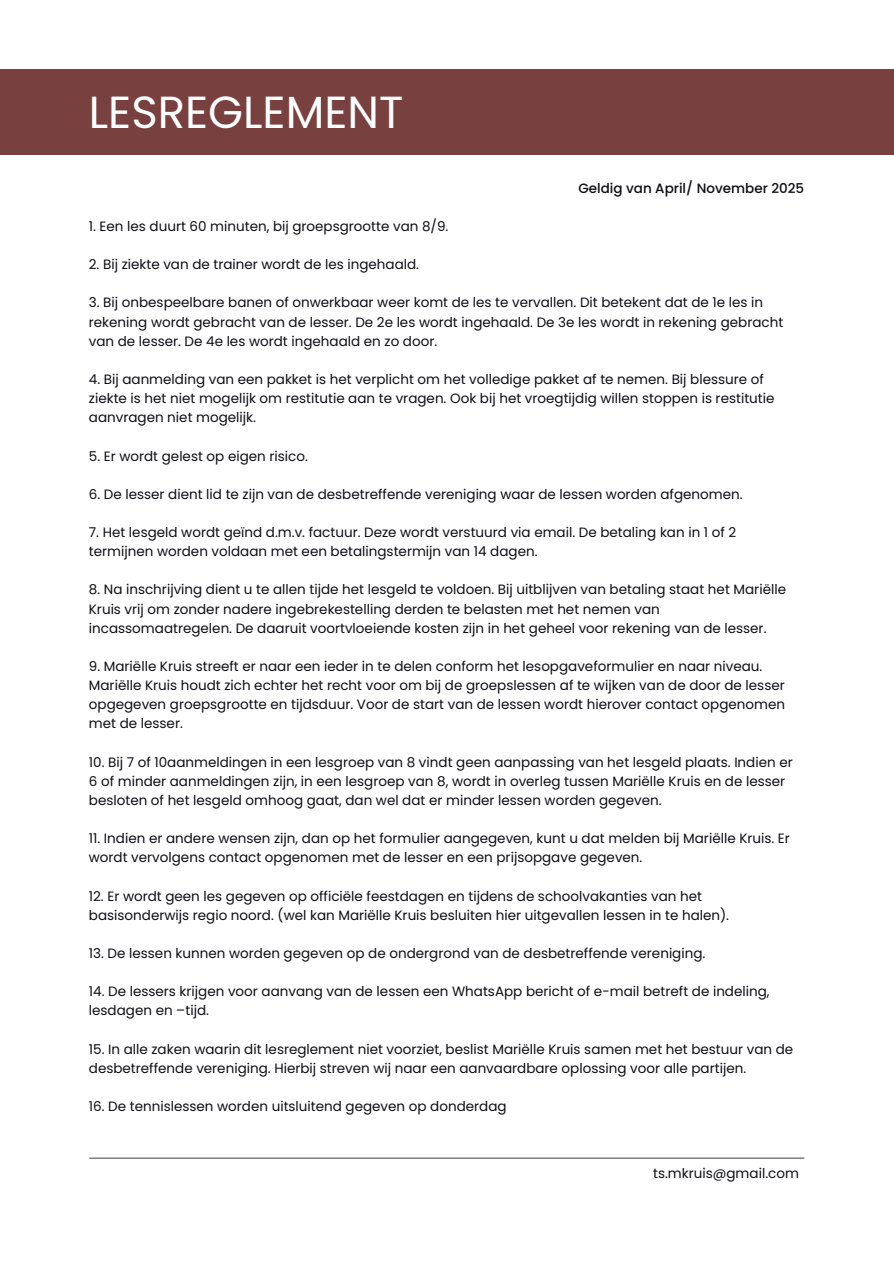
<style>
.page{position:relative;width:894px;height:1264px;background:#fff}
.page>*{position:absolute;margin:0;border:0;box-sizing:border-box;transform-origin:0 0}
.t1{font:45px "Poppins";color:#fff}
.t2{font:13.5px/19.2px "Poppins";color:#0e0d14}
.t3{font:500 13.5px "Poppins";color:#0e0d14}
</style>
<div class="page">
<div style="left:0;top:70px;width:893px;height:85px;background:#794040"></div>
<hr style="left:89px;top:1157px;width:715px;height:1px;background:#545454">
<h1 class="t1" style="left:89px;top:80px;width:316px">LESREGLEMENT</h1>
<h2 class="t3" style="left:578px;top:178px;width:227px">Geldig van April/ November 2025</h2>
<p class="t2" style="left:89px;top:216px;width:361px">1. Een les duurt 60 minuten, bij groepsgrootte van 8/9.</p>
<p class="t2" style="left:89px;top:255px;width:331px">2. Bij ziekte van de trainer wordt de les ingehaald.</p>
<p class="t2" style="left:89px;top:293px;width:695px">3. Bij onbespeelbare banen of onwerkbaar weer komt de les te vervallen. Dit betekent dat de 1e les in rekening wordt gebracht van de lesser. De 2e les wordt ingehaald. De 3e les wordt in rekening gebracht van de lesser. De 4e les wordt ingehaald en zo door.</p>
<p class="t2" style="left:89px;top:369px;width:687px">4. Bij aanmelding van een pakket is het verplicht om het volledige pakket af te nemen. Bij blessure of ziekte is het niet mogelijk om restitutie aan te vragen. Ook bij het vroegtijdig willen stoppen is restitutie aanvragen niet mogelijk.</p>
<p class="t2" style="left:89px;top:446px;width:220px">5. Er wordt gelest op eigen risico.</p>
<p class="t2" style="left:89px;top:484px;width:655px">6. De lesser dient lid te zijn van de desbetreffende vereniging waar de lessen worden afgenomen.</p>
<p class="t2" style="left:89px;top:522px;width:648px">7. Het lesgeld wordt geïnd d.m.v. factuur. Deze wordt verstuurd via email. De betaling kan in 1 of 2 termijnen worden voldaan met een betalingstermijn van 14 dagen.</p>
<p class="t2" style="left:89px;top:580px;width:698px">8. Na inschrijving dient u te allen tijde het lesgeld te voldoen. Bij uitblijven van betaling staat het Mariëlle<br>Kruis vrij om zonder nadere ingebrekestelling derden te belasten met het nemen van incassomaatregelen. De daaruit voortvloeiende kosten zijn in het geheel voor rekening van de lesser.</p>
<p class="t2" style="left:89px;top:656px;width:697px">9. Mariëlle Kruis streeft er naar een ieder in te delen conform het lesopgaveformulier en naar niveau.<br>Mariëlle Kruis houdt zich echter het recht voor om bij de groepslessen af te wijken van de door de lesser opgegeven groepsgrootte en tijdsduur. Voor de start van de lessen wordt hierover contact opgenomen met de lesser.</p>
<p class="t2" style="left:89px;top:752px;width:705px">10. Bij 7 of 10aanmeldingen in een lesgroep van 8 vindt geen aanpassing van het lesgeld plaats. Indien er<br>6 of minder aanmeldingen zijn, in een lesgroep van 8, wordt in overleg tussen Mariëlle Kruis en de lesser besloten of het lesgeld omhoog gaat, dan wel dat er minder lessen worden gegeven.</p>
<p class="t2" style="left:89px;top:828px;width:702px">11. Indien er andere wensen zijn, dan op het formulier aangegeven, kunt u dat melden bij Mariëlle Kruis. Er wordt vervolgens contact opgenomen met de lesser en een prijsopgave gegeven.</p>
<p class="t2" style="left:89px;top:886px;width:641px">12. Er wordt geen les gegeven op officiële feestdagen en tijdens de schoolvakanties van het basisonderwijs regio noord. (wel kan Mariëlle Kruis besluiten hier uitgevallen lessen in te halen).</p>
<p class="t2" style="left:89px;top:943px;width:617px">13. De lessen kunnen worden gegeven op de ondergrond van de desbetreffende vereniging.</p>
<p class="t2" style="left:89px;top:981px;width:682px">14. De lessers krijgen voor aanvang van de lessen een WhatsApp bericht of e-mail betreft de indeling, lesdagen en –tijd.</p>
<p class="t2" style="left:89px;top:1039px;width:705px">15. In alle zaken waarin dit lesreglement niet voorziet, beslist Mariëlle Kruis samen met het bestuur van de desbetreffende vereniging. Hierbij streven wij naar een aanvaardbare oplossing voor alle partijen.</p>
<p class="t2" style="left:89px;top:1096px;width:419px">16. De tennislessen worden uitsluitend gegeven op donderdag</p>
<p class="t2" style="left:653px;top:1163px;width:147px">ts.mkruis@gmail.com</p>
</div>
